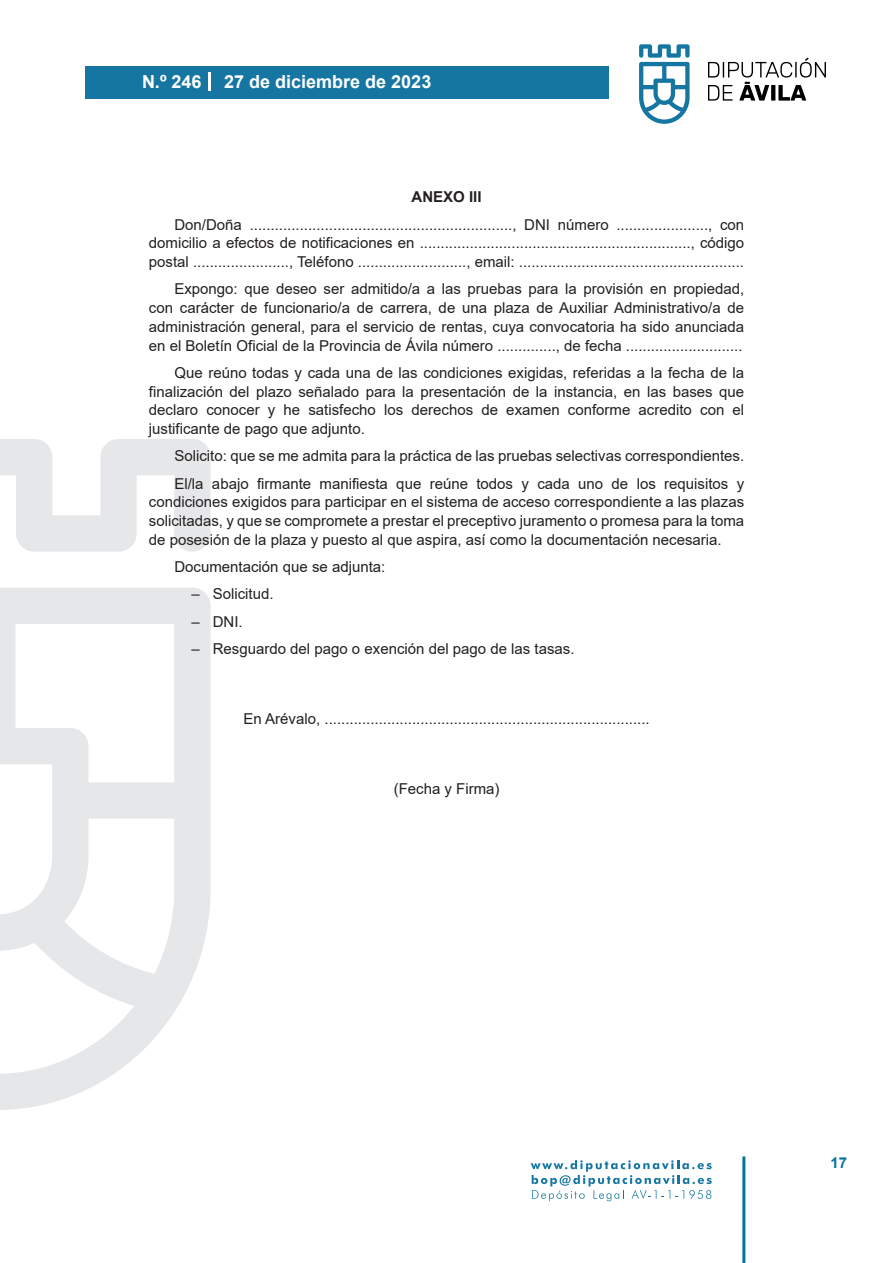
<style>
.page{position:relative;width:893px;height:1263px;background:#fff}
.page>*{position:absolute;margin:0;border:0;box-sizing:border-box;transform-origin:0 0}
.t1{font:700 18px "Arial";color:#fff}
.texto_normal{font:15px/18.8px "Arial";color:#231f20;text-align:justify}
.texto_centrado{font:15px "Arial";color:#231f20}
.texto_centrado-2{font:700 15px "Arial";color:#231f20}
.t2{font:700 15px "Arial";color:#04739f}
</style>
<div class="page">
<svg style="left:531px;top:1160px;width:181px;height:41px"></svg>
<div style="left:85px;top:66px;width:523px;height:33px;background:#1676a2"></div>
<svg style="left:639px;top:44px;width:51px;height:80px"></svg>
<svg style="left:708px;top:58px;width:118px;height:43px"></svg>
<hr style="left:742px;top:1156px;width:3px;height:107px;background:#04739f">
<svg style="left:208px;top:72px;width:2px;height:18px"></svg>
<svg style="left:0;top:439px;width:211px;height:671px"></svg>
<p class="t1" style="left:142px;top:69px;width:61px">N.º 246</p>
<p class="t1" style="left:224px;top:69px;width:209px">27 de diciembre de 2023</p>
<p class="texto_centrado-2" style="left:412px;top:187px;width:72px">ANEXO III</p>
<p class="texto_normal" style="left:149px;top:215px;width:597px;text-indent:26px">Don/Doña ..............................................................., DNI número ......................, con domicilio a efectos de notificaciones en ................................................................., código postal ......................., Teléfono .........................., email: ......................................................</p>
<p class="texto_normal" style="left:149px;top:280px;width:597px;text-indent:26px">Expongo: que deseo ser admitido/a a las pruebas para la provisión en propiedad, con carácter de funcionario/a de carrera, de una plaza de Auxiliar Administrativo/a de administración general, para el servicio de rentas, cuya convocatoria ha sido anunciada en el Boletín Oficial de la Provincia de Ávila número .............., de fecha ............................</p>
<p class="texto_normal" style="left:149px;top:363px;width:597px;text-indent:26px">Que reúno todas y cada una de las condiciones exigidas, referidas a la fecha de la finalización del plazo señalado para la presentación de la instancia, en las bases que declaro conocer y he satisfecho los derechos de examen conforme acredito con el justificante de pago que adjunto.</p>
<p class="texto_normal" style="left:174px;top:447px;width:571px">Solicito: que se me admita para la práctica de las pruebas selectivas correspondientes.</p>
<p class="texto_normal" style="left:149px;top:474px;width:597px;text-indent:26px">El/la abajo firmante manifiesta que reúne todos y cada uno de los requisitos y condiciones exigidos para participar en el sistema de acceso correspondiente a las plazas solicitadas, y que se compromete a prestar el preceptivo juramento o promesa para la toma de posesión de la plaza y puesto al que aspira, así como la documentación necesaria.</p>
<p class="texto_normal" style="left:174px;top:557px;width:212px">Documentación que se adjunta:</p>
<p class="texto_normal" style="left:191px;top:585px;width:84px">– Solicitud.</p>
<p class="texto_normal" style="left:191px;top:612px;width:53px">– DNI.</p>
<p class="texto_normal" style="left:191px;top:639px;width:385px">– Resguardo del pago o exención del pago de las tasas.</p>
<p class="texto_centrado" style="left:244px;top:708px;width:408px">En Arévalo, ..............................................................................</p>
<p class="texto_centrado" style="left:394px;top:778px;width:107px">(Fecha y Firma)</p>
<p class="t2" style="left:831px;top:1152px;width:18px">17</p>
</div>
